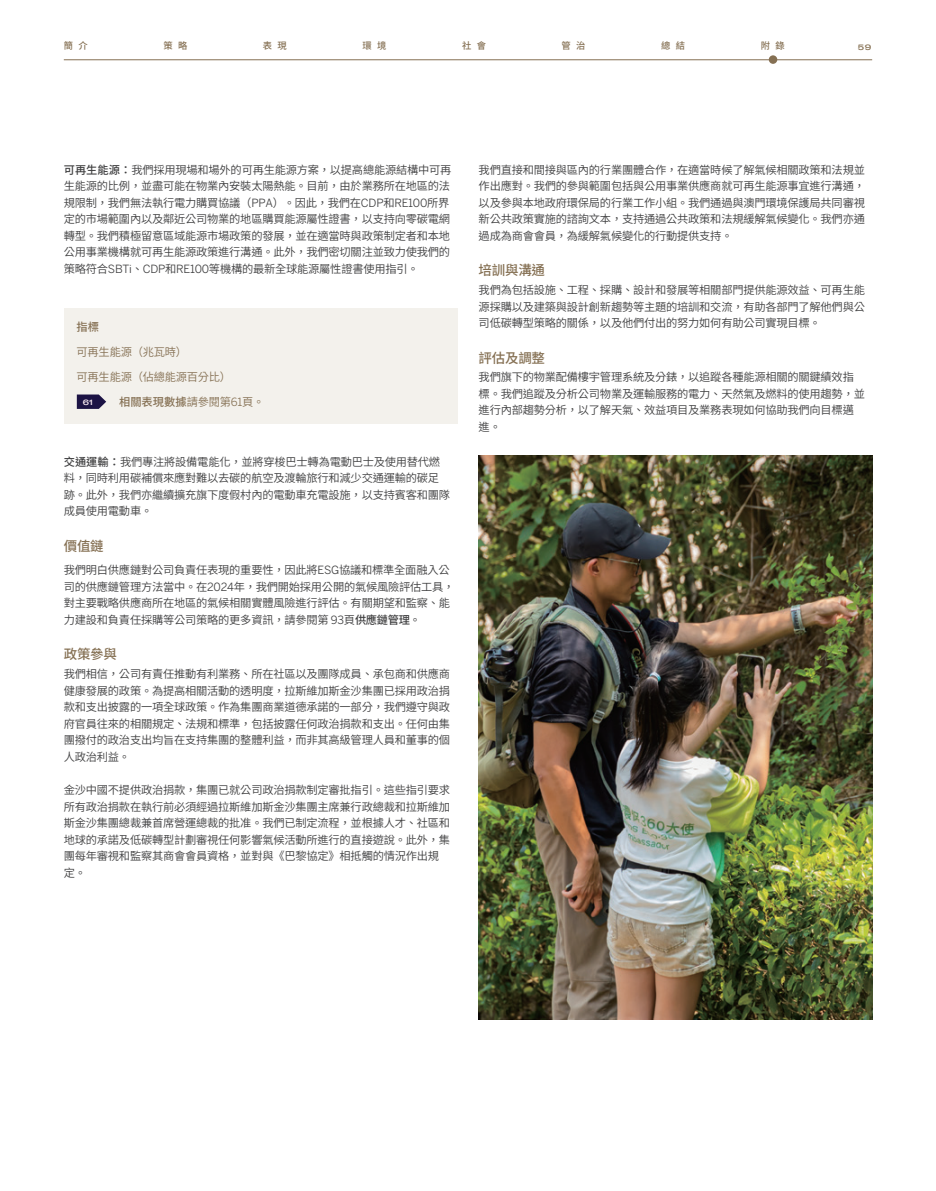
<style>
.page{position:relative;width:936px;height:1191px;background:#fff}
.page>*{position:absolute;margin:0;border:0;box-sizing:border-box;transform-origin:0 0}
.body-Text-Subhead-9pt-medium{font:500 13.5px "Source Han Sans TC";letter-spacing:-.02em;color:#857053}
.Appendix-low-carbon-Heading-4{font:500 13.5px "Source Han Sans TC";color:#857053}
.Body-Text{font:11.25px/16.5px "Source Han Sans TC";letter-spacing:-.02em;color:#3e3e3f;text-align:justify}
.Body-Text-Medium{font:11.25px/16.5px "Source Han Sans TC";letter-spacing:-.02em;color:#3e3e3f}
.More-information{font:11.25px "Source Han Sans TC";letter-spacing:-.02em;color:#857053}
.More-information-bold-CN-e419c5aa{font:500 11.25px "Source Han Sans TC";color:#857053}
.More-information-bold-CN{font:500 11.25px "Source Han Sans TC";color:#857053}
.t1{font:500 9.3px "Source Han Sans TC";letter-spacing:.575em;color:#857053}
.t2{font:500 expanded 7.8px "GT America";color:#857053}
.Divider_heading{font:500 expanded 7.5px "GT America";color:#fdeff5}
.s1{font-weight:500}
.s2{font-family:"Benton Sans"}
.s3{font-weight:400}
.s4{font-family:"Benton Sans";font-weight:400}
</style>
<div class="page">
<svg style="left:768px;top:55px;width:9px;height:9px"></svg>
<hr style="left:64px;top:59px;width:808px;height:1px;background:#857053">
<div style="left:64px;top:308px;width:393px;height:116px;background:#f3f1ec"></div>
<svg style="left:77px;top:394px;width:29px;height:15px"></svg>
<img style="left:478px;top:456px;width:394px;height:563px">
<p class="t1" style="left:64px;top:41px;width:25px">簡介</p>
<p class="t1" style="left:163px;top:41px;width:25px">策略</p>
<p class="t1" style="left:263px;top:41px;width:25px">表現</p>
<p class="t1" style="left:362px;top:41px;width:25px">環境</p>
<p class="t1" style="left:462px;top:41px;width:25px">社會</p>
<p class="t1" style="left:561px;top:41px;width:25px">管治</p>
<p class="t1" style="left:661px;top:41px;width:25px">總結</p>
<p class="t1" style="left:760px;top:41px;width:25px">附錄</p>
<p class="t2" style="left:857px;top:42px;width:15px">59</p>
<p class="Body-Text-Medium" style="left:64px;top:162px;width:389px"><span class="s1">可再生能源：</span>我們採用現場和場外的可再生能源方案，以提高總能源結構中可再生能源的比例，並盡可能在物業內安裝太陽熱能。目前，由於業務所在地區的法規限制，我們無法執行電力購買協議（<span class="s2">PPA</span>）。因此，我們在<span class="s2">CDP</span>和<span class="s2">RE100</span>所界定的市場範圍內以及鄰近公司物業的地區購買能源屬性證書，以支持向零碳電網轉型。我們積極留意區域能源市場政策的發展，並在適當時與政策制定者和本地公用事業機構就可再生能源政策進行溝通。此外，我們密切關注並致力使我們的策略符合<span class="s2">SBTi</span>、<span class="s2">CDP</span>和<span class="s2">RE100</span>等機構的最新全球能源屬性證書使用指引。</p>
<p class="More-information-bold-CN" style="left:77px;top:320px;width:24px">指標</p>
<p class="More-information" style="left:77px;top:345px;width:112px">可再生能源（兆瓦時）</p>
<p class="More-information" style="left:77px;top:370px;width:156px">可再生能源（佔總能源百分比）</p>
<p class="More-information-bold-CN-e419c5aa" style="left:119px;top:395px;width:147px">相關表現數據<span class="s3">請參閱第</span><span class="s4">61</span><span class="s3">頁。</span></p>
<p class="Divider_heading" style="left:83px;top:398px;width:12px">61</p>
<p class="Body-Text-Medium" style="left:64px;top:453px;width:388px"><span class="s1">交通運輸：</span>我們專注將設備電能化，並將穿梭巴士轉為電動巴士及使用替代燃料，同時利用碳補償來應對難以去碳的航空及渡輪旅行和減少交通運輸的碳足跡。此外，我們亦繼續擴充旗下度假村內的電動車充電設施，以支持賓客和團隊成員使用電動車。</p>
<p class="Appendix-low-carbon-Heading-4" style="left:64px;top:538px;width:41px">價值鏈</p>
<p class="Body-Text" style="left:64px;top:562px;width:392px;text-align:left">我們明白供應鏈對公司負責任表現的重要性，因此將<span class="s2">ESG</span>協議和標準全面融入公司的供應鏈管理方法當中。在<span class="s2">2024</span>年，我們開始採用公開的氣候風險評估工具，對主要戰略供應商所在地區的氣候相關實體風險進行評估。有關期望和監察、能力建設和負責任採購等公司策略的更多資訊，請參閱第 <span class="s2">93</span>頁<span class="s1">供應鏈管理</span>。</p>
<p class="body-Text-Subhead-9pt-medium" style="left:64px;top:647px;width:55px">政策參與</p>
<p class="Body-Text" style="left:64px;top:666px;width:388px">我們相信，公司有責任推動有利業務、所在社區以及團隊成員、承包商和供應商健康發展的政策。為提高相關活動的透明度，拉斯維加斯金沙集團已採用政治捐款和支出披露的一項全球政策。作為集團商業道德承諾的一部分，我們遵守與政府官員往來的相關規定、法規和標準，包括披露任何政治捐款和支出。任何由集團撥付的政治支出均旨在支持集團的整體利益，而非其高級管理人員和董事的個人政治利益。</p>
<p class="Body-Text" style="left:64px;top:782px;width:388px;text-align:left">金沙中國不提供政治捐款，集團已就公司政治捐款制定審批指引。這些指引要求所有政治捐款在執行前必須經過拉斯維加斯金沙集團主席兼行政總裁和拉斯維加斯金沙集團總裁兼首席營運總裁的批准。我們已制定流程，並根據人才、社區和地球的承諾及低碳轉型計劃審視任何影響氣候活動所進行的直接遊說。此外，集團每年審視和監察其商會會員資格，並對與《巴黎協定》相抵觸的情況作出規定。</p>
<p class="Body-Text" style="left:478px;top:162px;width:388px">我們直接和間接與區內的行業團體合作，在適當時候了解氣候相關政策和法規並作出應對。我們的參與範圍包括與公用事業供應商就可再生能源事宜進行溝通，以及參與本地政府環保局的行業工作小組。我們通過與澳門環境保護局共同審視新公共政策實施的諮詢文本，支持通過公共政策和法規緩解氣候變化。我們亦通過成為商會會員，為緩解氣候變化的行動提供支持。</p>
<p class="body-Text-Subhead-9pt-medium" style="left:478px;top:263px;width:68px">培訓與溝通</p>
<p class="Body-Text" style="left:478px;top:282px;width:388px">我們為包括設施、工程、採購、設計和發展等相關部門提供能源效益、可再生能源採購以及建築與設計創新趨勢等主題的培訓和交流，有助各部門了解他們與公司低碳轉型策略的關係，以及他們付出的努力如何有助公司實現目標。</p>
<p class="body-Text-Subhead-9pt-medium" style="left:478px;top:350px;width:68px">評估及調整</p>
<p class="Body-Text" style="left:478px;top:369px;width:388px;text-align:left">我們旗下的物業配備樓宇管理系統及分錶，以追蹤各種能源相關的關鍵績效指標。我們追蹤及分析公司物業及運輸服務的電力、天然氣及燃料的使用趨勢，並進行內部趨勢分析，以了解天氣、效益項目及業務表現如何協助我們向目標邁進。</p>
</div>
